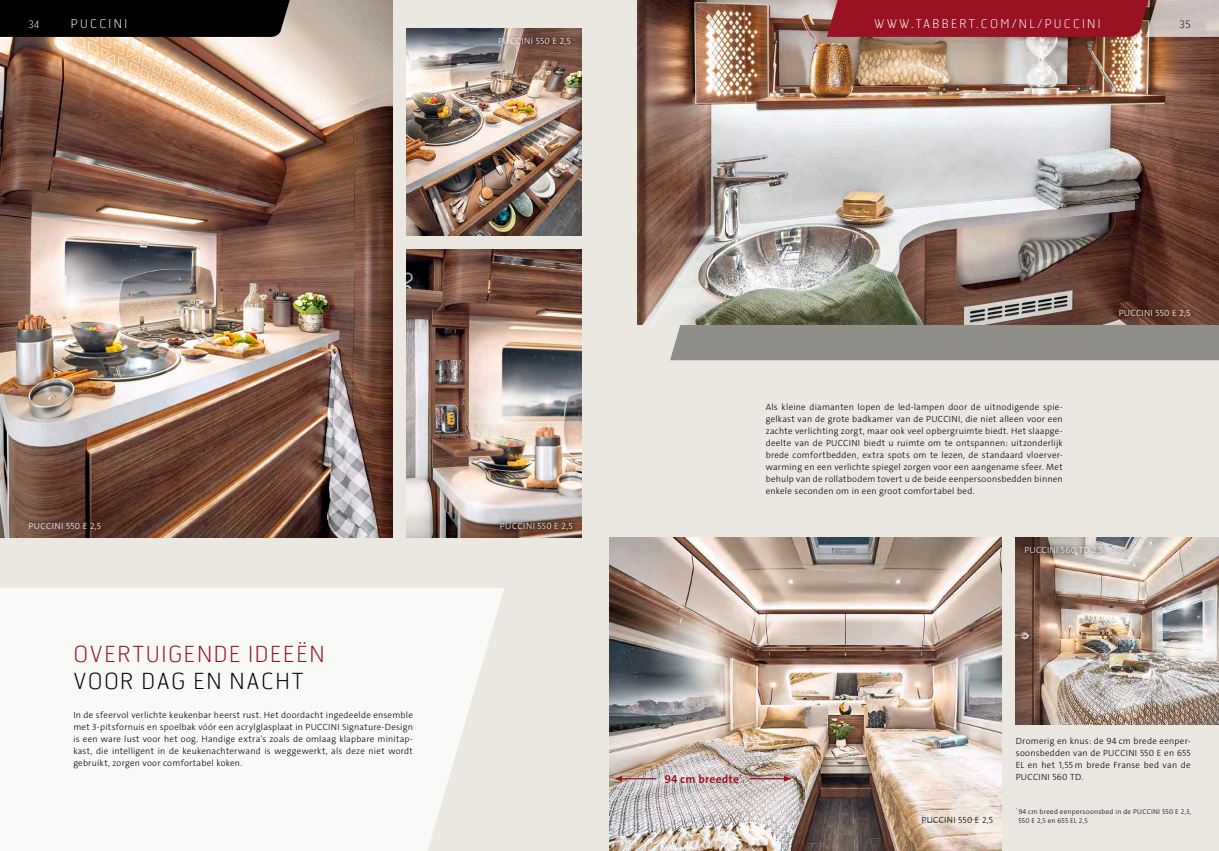
<style>
.page{position:relative;width:1219px;height:851px;background:#fff}
.page>*{position:absolute;margin:0;border:0;box-sizing:border-box;transform-origin:0 0}
.t1{font:100 22px "Hermes FB";letter-spacing:.075em;color:#981223}
.t2{font:100 22px "Hermes FB";letter-spacing:.065em;color:#000}
.t3{font:100 12px "Hermes FB";letter-spacing:.19em;color:#fff}
.t4{font:700 11.6px "The Sans C4 s";letter-spacing:.02em;color:#981223}
.t5{font:100 10px "Hermes FB";color:#fff}
.t6{font:100 10px "Hermes FB";color:#000}
.t7{font:300 9px/12px "The Sans C4 s";letter-spacing:.03em;color:#000;text-align:justify}
.t8{font:300 9px "The Sans C4 s";letter-spacing:.035em;color:#fff}
.t9{font:300 7px/9px "The Sans C4 s";letter-spacing:.04em;color:#000}
</style>
<div class="page">
<div style="left:0;top:0;width:1219px;height:850px;background:#eae8e1"></div>
<div style="left:670px;top:325px;width:549px;height:35px;background:#908e89"></div>
<img style="left:0;top:0;width:392px;height:537px">
<img style="left:638px;top:0;width:581px;height:325px">
<img style="left:406px;top:249px;width:175px;height:288px">
<img style="left:406px;top:28px;width:175px;height:207px">
<svg style="left:0;top:588px;width:504px;height:262px;background:#f7f7f5"></svg>
<img style="left:609px;top:537px;width:393px;height:313px">
<img style="left:1016px;top:537px;width:203px;height:187px">
<div style="left:0;top:0;width:292px;height:37px;background:#000"></div>
<svg style="left:827px;top:0;width:392px;height:37px;background:#a0333f"></svg>
<div style="left:610px;top:769px;width:186px;height:19px;background:#fff;opacity:.75"></div>
<hr style="left:620px;top:778px;width:36px;height:1px;background:#981223">
<svg style="left:614px;top:775px;width:8px;height:6px"></svg>
<hr style="left:750px;top:778px;width:36px;height:1px;background:#981223">
<svg style="left:784px;top:775px;width:8px;height:6px"></svg>
<div style="left:24px;top:517px;width:82px;height:17px;background:#000;opacity:.75"></div>
<div style="left:494px;top:32px;width:81px;height:17px;background:#000;opacity:.75"></div>
<div style="left:496px;top:517px;width:81px;height:18px;background:#000;opacity:.75"></div>
<div style="left:1114px;top:305px;width:81px;height:17px;background:#000;opacity:.75"></div>
<div style="left:1020px;top:541px;width:88px;height:17px;background:#000;opacity:.5"></div>
<p class="t5" style="left:28px;top:18px;width:13px">34</p>
<h2 class="t3" style="left:71px;top:16px;width:58px">PUCCINI</h2>
<h2 class="t3" style="left:874px;top:16px;width:228px">WWW.TABBERT.COM/NL/PUCCINI</h2>
<p class="t6" style="left:1179px;top:18px;width:13px">35</p>
<p class="t8" style="left:498px;top:35px;width:74px">PUCCINI 550 E 2,5</p>
<p class="t8" style="left:28px;top:520px;width:74px">PUCCINI 550 E 2,5</p>
<h1 class="t1" style="left:73px;top:639px;width:253px">OVERTUIGENDE IDEEËN</h1>
<h1 class="t2" style="left:73px;top:666px;width:231px">VOOR DAG EN NACHT</h1>
<p class="t7" style="left:73px;top:709px;width:341px">In de sfeervol verlichte keukenbar heerst rust. Het doordacht ingedeelde ensemble met 3-pitsfornuis en spoelbak vóór een acrylglasplaat in PUCCINI Signature-Design is een ware lust voor het oog. Handige extra’s zoals de omlaag klapbare minitap&shy;kast, die intelligent in de keukenachterwand is weggewerkt, als deze niet wordt gebruikt, zorgen voor comfortabel koken.</p>
<p class="t8" style="left:500px;top:520px;width:74px">PUCCINI 550 E 2,5</p>
<p class="t8" style="left:1119px;top:307px;width:73px">PUCCINI 550 E 2,5</p>
<p class="t7" style="left:766px;top:401px;width:299px">Als kleine diamanten lopen de led-lampen door de uitnodigende spie&shy;gelkast van de grote badkamer van de PUCCINI, die niet alleen voor een zachte verlichting zorgt, maar ook veel opbergruimte biedt. Het slaapge&shy;deelte van de PUCCINI biedt u ruimte om te ontspannen: uitzonderlijk brede comfortbedden, extra spots om te lezen, de standaard vloerver&shy;warming en een verlichte spiegel zorgen voor een aangename sfeer. Met behulp van de rollatbodem tovert u de beide eenpersoonsbedden binnen enkele seconden om in een groot comfortabel bed.</p>
<p class="t8" style="left:1024px;top:543px;width:81px">PUCCINI 560 TD 2,5</p>
<p class="t7" style="left:1016px;top:735px;width:176px">Dromerig en knus: de 94 cm brede eenper&shy;soonsbedden van de PUCCINI 550 E en 655<br>EL en het 1,55 m brede Franse bed van de</p>
<p class="t4" style="left:664px;top:771px;width:79px">94 cm breedte<sup>*</sup></p>
<p class="t7" style="left:1016px;top:771px;width:69px">PUCCINI 560 TD.</p>
<p class="t9" style="left:1018px;top:806px;width:175px;text-indent:-3px"><sup>*</sup> 94 cm breed eenpersoonsbed in de PUCCINI 550 E 2,3,<br>550 E 2,5 en 655 EL 2,5</p>
<p class="t7" style="left:921px;top:813px;width:73px">PUCCINI 550 E 2,5</p>
</div>
